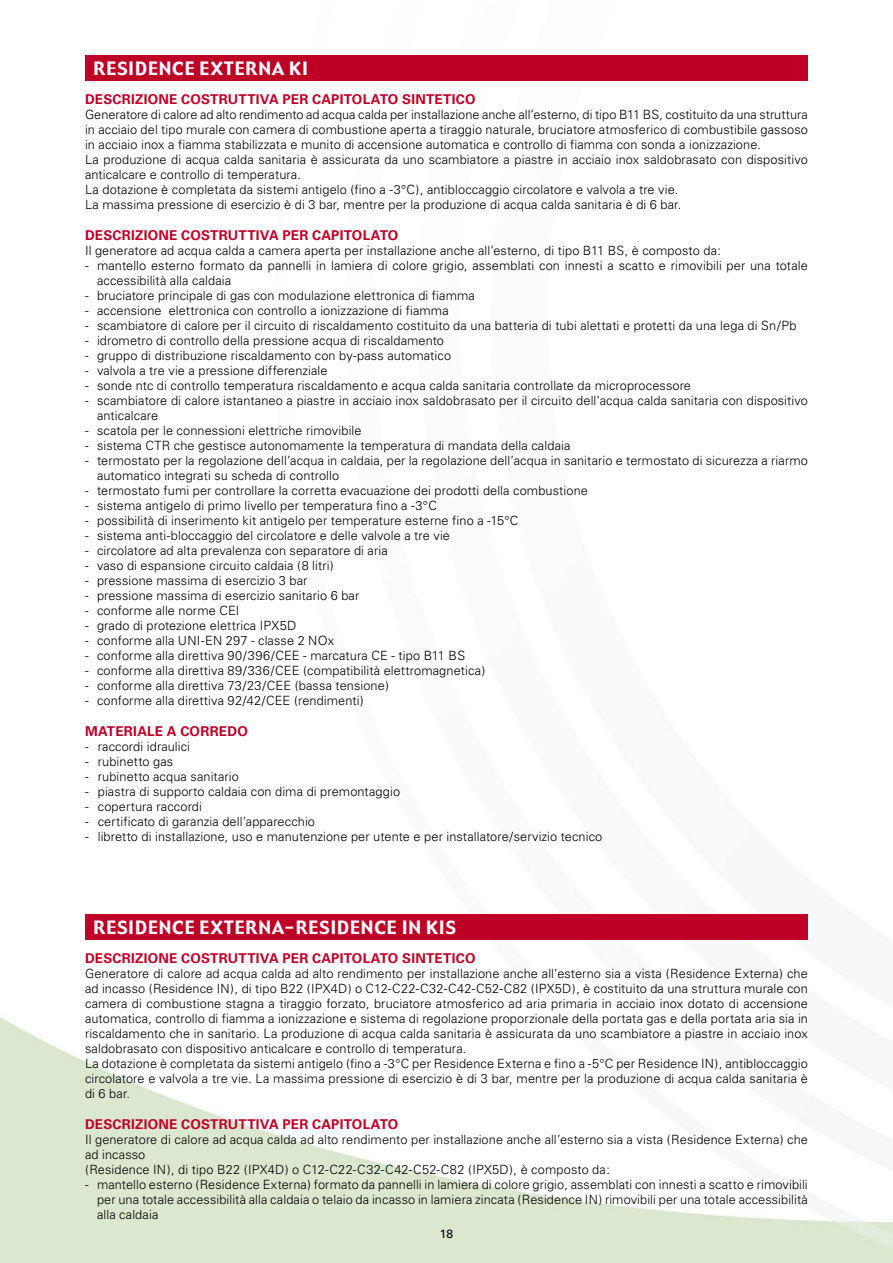
<style>
.page{position:relative;width:893px;height:1263px;background:#fff}
.page>*{position:absolute;margin:0;border:0;box-sizing:border-box;transform-origin:0 0}
.titoli{font:18px "Gadget";letter-spacing:.055em;color:#fff}
.capitolato_titolo{font:700 13.5px "Univers";letter-spacing:.015em;color:#be0027}
.capitolati_testo{font:300 12.75px/15px "Univers";letter-spacing:.01em;color:#000}
.t1{font:12px "Univers";color:#000}
</style>
<div class="page">
<div style="left:85px;top:914px;width:723px;height:26px;background:#be0027"></div>
<div style="left:85px;top:55px;width:723px;height:26px;background:#be0027"></div>
<p class="titoli" style="left:94px;top:57px;width:216px">RESIDENCE EXTERNA KI</p>
<p class="capitolato_titolo" style="left:85px;top:91px;width:392px">DESCRIZIONE COSTRUTTIVA PER CAPITOLATO SINTETICO</p>
<p class="capitolati_testo" style="left:85px;top:107px;width:724px;text-align:justify">Generatore di calore ad alto rendimento ad acqua calda per installazione anche all’esterno, di tipo B11 BS, costituito da una struttura in acciaio del tipo murale con camera di combustione aperta a tiraggio naturale, bruciatore atmosferico di combustibile gassoso in acciaio inox a fiamma stabilizzata e munito di accensione automatica e controllo di fiamma con sonda a ionizzazione.</p>
<p class="capitolati_testo" style="left:85px;top:152px;width:724px">La produzione di acqua calda sanitaria è assicurata da uno scambiatore a piastre in acciaio inox saldobrasato con dispositivo anticalcare e controllo di temperatura.</p>
<p class="capitolati_testo" style="left:85px;top:182px;width:595px">La dotazione è completata da sistemi antigelo (fino a -3°C), antibloccaggio circolatore e valvola a tre vie.</p>
<p class="capitolati_testo" style="left:85px;top:197px;width:598px">La massima pressione di esercizio è di 3 bar, mentre per la produzione di acqua calda sanitaria è di 6 bar.</p>
<p class="capitolato_titolo" style="left:85px;top:227px;width:315px">DESCRIZIONE COSTRUTTIVA PER CAPITOLATO</p>
<p class="capitolati_testo" style="left:85px;top:243px;width:638px">Il generatore ad acqua calda a camera aperta per installazione anche all’esterno, di tipo B11 BS, è composto da:</p>
<p class="capitolati_testo" style="left:97px;top:258px;width:712px;text-indent:-12px">- mantello esterno formato da pannelli in lamiera di colore grigio, assemblati con innesti a scatto e rimovibili per una totale accessibilità alla caldaia</p>
<p class="capitolati_testo" style="left:85px;top:288px;width:391px">- bruciatore principale di gas con modulazione elettronica di fiamma</p>
<p class="capitolati_testo" style="left:85px;top:303px;width:365px">- accensione elettronica con controllo a ionizzazione di fiamma</p>
<p class="capitolati_testo" style="left:85px;top:318px;width:713px">- scambiatore di calore per il circuito di riscaldamento costituito da una batteria di tubi alettati e protetti da una lega di Sn/Pb</p>
<p class="capitolati_testo" style="left:85px;top:333px;width:360px">- idrometro di controllo della pressione acqua di riscaldamento</p>
<p class="capitolati_testo" style="left:85px;top:348px;width:368px">- gruppo di distribuzione riscaldamento con by-pass automatico</p>
<p class="capitolati_testo" style="left:85px;top:363px;width:244px">- valvola a tre vie a pressione differenziale</p>
<p class="capitolati_testo" style="left:85px;top:378px;width:607px">- sonde ntc di controllo temperatura riscaldamento e acqua calda sanitaria controllate da microprocessore</p>
<p class="capitolati_testo" style="left:97px;top:393px;width:712px;text-indent:-12px">- scambiatore di calore istantaneo a piastre in acciaio inox saldobrasato per il circuito dell’acqua calda sanitaria con dispositivo anticalcare</p>
<p class="capitolati_testo" style="left:85px;top:423px;width:278px">- scatola per le connessioni elettriche rimovibile</p>
<p class="capitolati_testo" style="left:85px;top:438px;width:487px">- sistema CTR che gestisce autonomamente la temperatura di mandata della caldaia</p>
<p class="capitolati_testo" style="left:97px;top:453px;width:712px;text-indent:-12px">- termostato per la regolazione dell’acqua in caldaia, per la regolazione dell’acqua in sanitario e termostato di sicurezza a riarmo automatico integrati su scheda di controllo</p>
<p class="capitolati_testo" style="left:85px;top:483px;width:504px">- termostato fumi per controllare la corretta evacuazione dei prodotti della combustione</p>
<p class="capitolati_testo" style="left:85px;top:498px;width:353px">- sistema antigelo di primo livello per temperatura fino a -3°C</p>
<p class="capitolati_testo" style="left:85px;top:513px;width:435px">- possibilità di inserimento kit antigelo per temperature esterne fino a -15°C</p>
<p class="capitolati_testo" style="left:85px;top:528px;width:366px">- sistema anti-bloccaggio del circolatore e delle valvole a tre vie</p>
<p class="capitolati_testo" style="left:85px;top:543px;width:304px">- circolatore ad alta prevalenza con separatore di aria</p>
<p class="capitolati_testo" style="left:85px;top:558px;width:250px">- vaso di espansione circuito caldaia (8 litri)</p>
<p class="capitolati_testo" style="left:85px;top:573px;width:224px">- pressione massima di esercizio 3 bar</p>
<p class="capitolati_testo" style="left:85px;top:588px;width:276px">- pressione massima di esercizio sanitario 6 bar</p>
<p class="capitolati_testo" style="left:85px;top:603px;width:156px">- conforme alle norme CEI</p>
<p class="capitolati_testo" style="left:85px;top:618px;width:213px">- grado di protezione elettrica IPX5D</p>
<p class="capitolati_testo" style="left:85px;top:633px;width:251px">- conforme alla UNI-EN 297 - classe 2 NOx</p>
<p class="capitolati_testo" style="left:85px;top:648px;width:382px">- conforme alla direttiva 90/396/CEE - marcatura CE - tipo B11 BS</p>
<p class="capitolati_testo" style="left:85px;top:663px;width:402px">- conforme alla direttiva 89/336/CEE (compatibilità elettromagnetica)</p>
<p class="capitolati_testo" style="left:85px;top:678px;width:305px">- conforme alla direttiva 73/23/CEE (bassa tensione)</p>
<p class="capitolati_testo" style="left:85px;top:693px;width:280px">- conforme alla direttiva 92/42/CEE (rendimenti)</p>
<p class="capitolato_titolo" style="left:85px;top:723px;width:164px">MATERIALE A CORREDO</p>
<p class="capitolati_testo" style="left:85px;top:739px;width:107px">- raccordi idraulici</p>
<p class="capitolati_testo" style="left:85px;top:754px;width:90px">- rubinetto gas</p>
<p class="capitolati_testo" style="left:85px;top:769px;width:155px">- rubinetto acqua sanitario</p>
<p class="capitolati_testo" style="left:85px;top:784px;width:317px">- piastra di supporto caldaia con dima di premontaggio</p>
<p class="capitolati_testo" style="left:85px;top:799px;width:118px">- copertura raccordi</p>
<p class="capitolati_testo" style="left:85px;top:814px;width:231px">- certificato di garanzia dell’apparecchio</p>
<p class="capitolati_testo" style="left:85px;top:829px;width:519px">- libretto di installazione, uso e manutenzione per utente e per installatore/servizio tecnico</p>
<p class="titoli" style="left:94px;top:916px;width:364px">RESIDENCE EXTERNA-RESIDENCE IN KIS</p>
<p class="capitolato_titolo" style="left:85px;top:950px;width:392px">DESCRIZIONE COSTRUTTIVA PER CAPITOLATO SINTETICO</p>
<p class="capitolati_testo" style="left:85px;top:966px;width:724px;text-align:justify">Generatore di calore ad acqua calda ad alto rendimento per installazione anche all’esterno sia a vista (Residence Externa) che ad incasso (Residence IN), di tipo B22 (IPX4D) o C12-C22-C32-C42-C52-C82 (IPX5D), è costituito da una struttura murale con camera di combustione stagna a tiraggio forzato, bruciatore atmosferico ad aria primaria in acciaio inox dotato di accensione automatica, controllo di fiamma a ionizzazione e sistema di regolazione proporzionale della portata gas e della portata aria sia in riscaldamento che in sanitario. La produzione di acqua calda sanitaria è assicurata da uno scambiatore a piastre in acciaio inox saldobrasato con dispositivo anticalcare e controllo di temperatura.</p>
<p class="capitolati_testo" style="left:85px;top:1056px;width:724px;text-align:justify">La dotazione è completata da sistemi antigelo (fino a -3°C per Residence Externa e fino a -5°C per Residence IN), antibloccaggio circolatore e valvola a tre vie. La massima pressione di esercizio è di 3 bar, mentre per la produzione di acqua calda sanitaria è di 6 bar.</p>
<p class="capitolato_titolo" style="left:85px;top:1116px;width:315px">DESCRIZIONE COSTRUTTIVA PER CAPITOLATO</p>
<p class="capitolati_testo" style="left:85px;top:1132px;width:724px">Il generatore di calore ad acqua calda ad alto rendimento per installazione anche all’esterno sia a vista (Residence Externa) che ad incasso</p>
<p class="capitolati_testo" style="left:85px;top:1162px;width:526px">(Residence IN), di tipo B22 (IPX4D) o C12-C22-C32-C42-C52-C82 (IPX5D), è composto da:</p>
<p class="capitolati_testo" style="left:97px;top:1177px;width:712px;text-align:justify;text-indent:-12px">- mantello esterno (Residence Externa) formato da pannelli in lamiera di colore grigio, assemblati con innesti a scatto e rimovibili per una totale accessibilità alla caldaia o telaio da incasso in lamiera zincata (Residence IN) rimovibili per una totale accessibilità alla caldaia</p>
<p class="t1" style="left:440px;top:1226px;width:15px">18</p>
</div>
